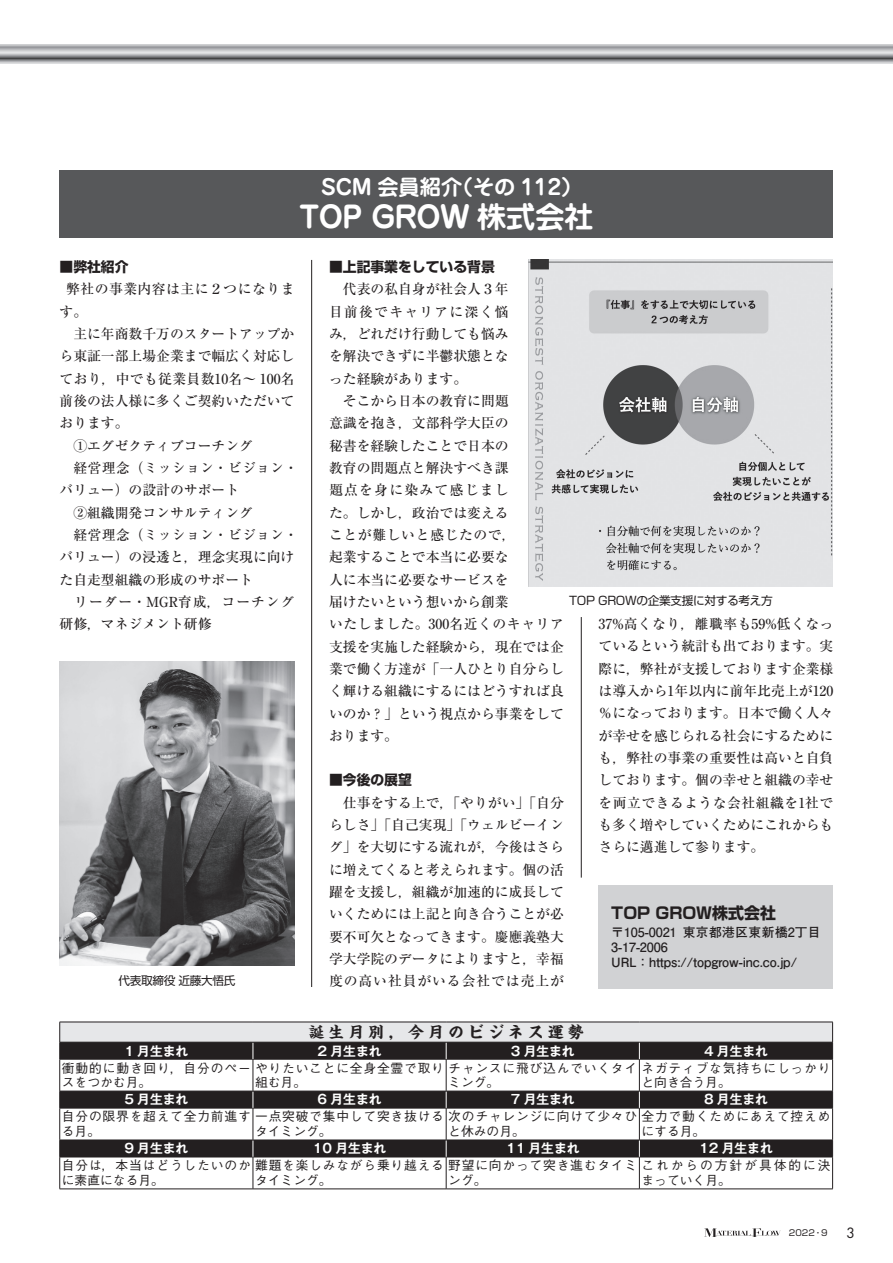
<style>
.page{position:relative;width:893px;height:1263px;background:#fff}
.page>*{position:absolute;margin:0;border:0;box-sizing:border-box;transform-origin:0 0}
.t1{font:700 29.7px "Jun 501 Pro";letter-spacing:-.025em;color:#fff}
.t2{font:700 21.3px "Jun 501 Pro";color:#fff}
.t3{font:700 15.9px "Kaisho MCBK1 Pro De";letter-spacing:.25em;color:#231f20}
.t4{font:700 15.9px "Shin Go Pr 6";color:#231f20}
.t5{font:500 13.8px/22.4px "Ryumin Pr 6";color:#231f20}
.t6{font:700 13.8px "Shin Go Pr 6";color:#231f20}
.t7{font:13.8px "Futura";color:#231f20}
.t8{font:500 12.75px/14.9px "Gothic BBB Pr 6";letter-spacing:.065em;color:#231f20}
.t9{font:700 12.75px "Gothic MB101 Pr 6 De";color:#fff}
.t10{font:700 12.75px/14.9px "Futo Go B101 Pr 6";letter-spacing:-.01em;color:#231f20}
.t11{font:11.7px "Shin Go Pr 6";letter-spacing:-.03em;color:#231f20}
.t12{font:8.55px "Shin Go Pro";color:#231f20}
</style>
<div class="page">
<svg style="left:0;top:45px;width:893px;height:19px;background:#aaabad"></svg>
<svg style="left:704px;top:1228px;width:77px;height:9px"></svg>
<hr style="left:60px;top:1059px;width:193px;height:1px;background:#231f20">
<hr style="left:59px;top:1059px;width:1px;height:32px;background:#231f20">
<hr style="left:253px;top:1059px;width:193px;height:1px;background:#231f20">
<hr style="left:253px;top:1059px;width:1px;height:32px;background:#231f20">
<hr style="left:446px;top:1059px;width:193px;height:1px;background:#231f20">
<hr style="left:446px;top:1059px;width:1px;height:32px;background:#231f20">
<hr style="left:639px;top:1059px;width:194px;height:1px;background:#231f20">
<hr style="left:639px;top:1059px;width:1px;height:32px;background:#231f20">
<hr style="left:832px;top:1059px;width:1px;height:32px;background:#231f20">
<hr style="left:60px;top:1108px;width:193px;height:1px;background:#231f20">
<hr style="left:59px;top:1108px;width:1px;height:32px;background:#231f20">
<hr style="left:253px;top:1108px;width:193px;height:1px;background:#231f20">
<hr style="left:253px;top:1108px;width:1px;height:32px;background:#231f20">
<hr style="left:446px;top:1108px;width:193px;height:1px;background:#231f20">
<hr style="left:446px;top:1108px;width:1px;height:32px;background:#231f20">
<hr style="left:639px;top:1108px;width:194px;height:1px;background:#231f20">
<hr style="left:639px;top:1108px;width:1px;height:32px;background:#231f20">
<hr style="left:832px;top:1108px;width:1px;height:32px;background:#231f20">
<hr style="left:60px;top:1157px;width:193px;height:1px;background:#231f20">
<hr style="left:59px;top:1157px;width:1px;height:32px;background:#231f20">
<hr style="left:253px;top:1157px;width:193px;height:1px;background:#231f20">
<hr style="left:253px;top:1157px;width:1px;height:32px;background:#231f20">
<hr style="left:446px;top:1157px;width:193px;height:1px;background:#231f20">
<hr style="left:446px;top:1157px;width:1px;height:32px;background:#231f20">
<hr style="left:639px;top:1157px;width:194px;height:1px;background:#231f20">
<hr style="left:639px;top:1157px;width:1px;height:32px;background:#231f20">
<hr style="left:832px;top:1157px;width:1px;height:32px;background:#231f20">
<div style="left:59px;top:1091px;width:774px;height:17px;background:#231f20"></div>
<div style="left:59px;top:1140px;width:774px;height:17px;background:#231f20"></div>
<svg style="left:59px;top:1022px;width:774px;height:37px;background:#8a898a"></svg>
<hr style="left:60px;top:1042px;width:193px;height:1px;background:#231f20">
<hr style="left:253px;top:1042px;width:193px;height:1px;background:#231f20">
<hr style="left:446px;top:1042px;width:193px;height:1px;background:#231f20">
<hr style="left:639px;top:1042px;width:194px;height:1px;background:#231f20">
<hr style="left:60px;top:1091px;width:193px;height:1px;background:#231f20">
<hr style="left:253px;top:1091px;width:193px;height:1px;background:#231f20">
<hr style="left:446px;top:1091px;width:193px;height:1px;background:#231f20">
<hr style="left:639px;top:1091px;width:194px;height:1px;background:#231f20">
<hr style="left:60px;top:1140px;width:193px;height:1px;background:#231f20">
<hr style="left:253px;top:1140px;width:193px;height:1px;background:#231f20">
<hr style="left:446px;top:1140px;width:193px;height:1px;background:#231f20">
<hr style="left:639px;top:1140px;width:194px;height:1px;background:#231f20">
<hr style="left:60px;top:1188px;width:193px;height:1px;background:#231f20">
<hr style="left:253px;top:1188px;width:193px;height:1px;background:#231f20">
<hr style="left:446px;top:1188px;width:193px;height:1px;background:#231f20">
<hr style="left:639px;top:1188px;width:194px;height:1px;background:#231f20">
<hr style="left:311px;top:260px;width:1px;height:727px;background:#231f20">
<hr style="left:581px;top:617px;width:1px;height:261px;background:#231f20">
<div style="left:60px;top:171px;width:773px;height:67px;background:#57585a"></div>
<div style="left:598px;top:885px;width:235px;height:103px;background:#d1d2d4"></div>
<img style="left:60px;top:662px;width:234px;height:304px">
<img style="left:529px;top:260px;width:303px;height:326px">
<h2 class="t2" style="left:321px;top:170px;width:263px">SCM 会員紹介（その 112）</h2>
<h1 class="t1" style="left:299px;top:193px;width:296px">TOP GROW 株式会社</h1>
<p class="t6" style="left:60px;top:256px;width:71px">■弊社紹介</p>
<p class="t5" style="left:60px;top:277px;width:240px;text-indent:7px">弊社の事業内容は主に２つになります。<br>　主に年商数千万のスタートアップから東証一部上場企業まで幅広く対応しており，中でも従業員数10名〜 100名前後の法人様に多くご契約いただいております。<br>　①エグゼクティブコーチング<br>　経営理念（ミッション・ビジョン・バリュー）の設計のサポート<br>　②組織開発コンサルティング<br>　経営理念（ミッション・ビジョン・バリュー）の浸透と，理念実現に向けた自走型組織の形成のサポート<br>　リーダー・MGR育成，コーチング研修，マネジメント研修</p>
<p class="t11" style="left:118px;top:970px;width:119px">代表取締役 近藤大悟氏</p>
<p class="t6" style="left:329px;top:256px;width:167px">■上記事業をしている背景</p>
<p class="t5" style="left:329px;top:277px;width:236px">　代表の私自身が社会人３年<br>目前後でキャリアに深く悩<br>み，どれだけ行動しても悩み<br>を解決できずに半鬱状態とな<br>った経験があります。<br>　そこから日本の教育に問題<br>意識を抱き，文部科学大臣の<br>秘書を経験したことで日本の<br>教育の問題点と解決すべき課<br>題点を身に染みて感じまし<br>た。しかし，政治では変える<br>ことが難しいと感じたので，<br>起業することで本当に必要な<br>人に本当に必要なサービスを<br>届けたいという想いから創業<br>いたしました。300名近くのキャリア支援を実施した経験から，現在では企業で働く方達が「一人ひとり自分らしく輝ける組織にするにはどうすれば良いのか？」という視点から事業をしております。</p>
<p class="t6" style="left:329px;top:769px;width:84px">■今後の展望</p>
<p class="t5" style="left:329px;top:791px;width:236px;text-align:justify">　仕事をする上で，「やりがい」「自分らしさ」「自己実現」「ウェルビーイング」を大切にする流れが，今後はさらに増えてくると考えられます。個の活躍を支援し，組織が加速的に成長していくためには上記と向き合うことが必要不可欠となってきます。慶應義塾大学大学院のデータによりますと，幸福度の高い社員がいる会社では売上が</p>
<p class="t11" style="left:569px;top:591px;width:205px">TOP GROWの企業支援に対する考え方</p>
<p class="t5" style="left:598px;top:612px;width:236px;text-align:justify">37%高くなり，離職率も59%低くなっているという統計も出ております。実際に，弊社が支援しております企業様は導入から1年以内に前年比売上が120％になっております。日本で働く人々が幸せを感じられる社会にするためにも，弊社の事業の重要性は高いと自負しております。個の幸せと組織の幸せを両立できるような会社組織を1社でも多く増やしていくためにこれからもさらに邁進して参ります。</p>
<p class="t4" style="left:611px;top:900px;width:166px">TOP GROW株式会社</p>
<p class="t10" style="left:611px;top:924px;width:211px">〒105-0021 東京都港区東新橋2丁目<br>3-17-2006<br>URL：https://topgrow-inc.co.jp/</p>
<p class="t3" style="left:309px;top:1018px;width:277px">誕生月別，今月のビジネス運勢</p>
<p class="t9" style="left:124px;top:1040px;width:65px">1 月生まれ</p>
<p class="t9" style="left:318px;top:1040px;width:65px">2 月生まれ</p>
<p class="t9" style="left:511px;top:1040px;width:65px">3 月生まれ</p>
<p class="t9" style="left:704px;top:1040px;width:65px">4 月生まれ</p>
<p class="t8" style="left:62px;top:1059px;width:770px">衝動的に動き回り，自分のペーやりたいことに全身全霊で取りチャンスに飛び込んでいくタイネガティブな気持ちにしっかりスをつかむ月。</p>
<p class="t8" style="left:255px;top:1074px;width:53px">組む月。</p>
<p class="t8" style="left:448px;top:1074px;width:53px">ミング。</p>
<p class="t8" style="left:641px;top:1074px;width:91px">と向き合う月。</p>
<p class="t9" style="left:124px;top:1089px;width:65px">5 月生まれ</p>
<p class="t9" style="left:318px;top:1089px;width:65px">6 月生まれ</p>
<p class="t9" style="left:511px;top:1089px;width:65px">7 月生まれ</p>
<p class="t9" style="left:704px;top:1089px;width:65px">8 月生まれ</p>
<p class="t8" style="left:62px;top:1108px;width:770px">自分の限界を超えて全力前進す一点突破で集中して突き抜ける次のチャレンジに向けて少々ひ全力で動くためにあえて控えめる月。</p>
<p class="t8" style="left:255px;top:1123px;width:78px">タイミング。</p>
<p class="t8" style="left:448px;top:1123px;width:78px">と休みの月。</p>
<p class="t8" style="left:641px;top:1123px;width:65px">にする月。</p>
<p class="t9" style="left:124px;top:1138px;width:65px">9 月生まれ</p>
<p class="t9" style="left:313px;top:1138px;width:75px">10 月生まれ</p>
<p class="t9" style="left:506px;top:1138px;width:75px">11 月生まれ</p>
<p class="t9" style="left:699px;top:1138px;width:75px">12 月生まれ</p>
<p class="t8" style="left:62px;top:1157px;width:770px">自分は，本当はどうしたいのか難題を楽しみながら乗り越える野望に向かって突き進むタイミこれからの方針が具体的に決に素直になる月。</p>
<p class="t8" style="left:255px;top:1172px;width:78px">タイミング。</p>
<p class="t8" style="left:448px;top:1172px;width:40px">ング。</p>
<p class="t8" style="left:641px;top:1172px;width:91px">まっていく月。</p>
<p class="t12" style="left:789px;top:1226px;width:40px">2022・9</p>
<p class="t7" style="left:846px;top:1223px;width:10px">3</p>
</div>
